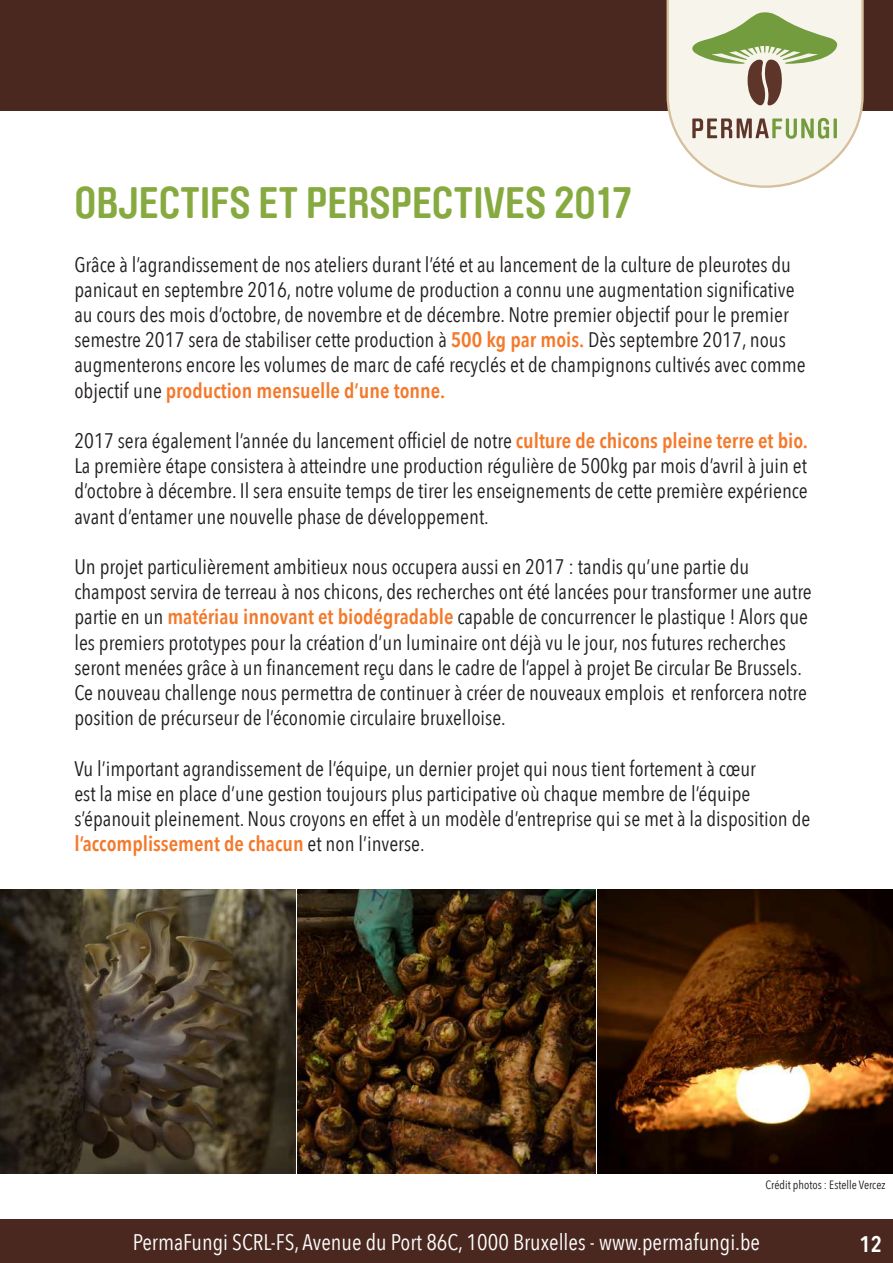
<style>
.page{position:relative;width:893px;height:1263px;background:#fff}
.page>*{position:absolute;margin:0;border:0;box-sizing:border-box;transform-origin:0 0}
.t1{font:700 43.5px "Brauer Neue";color:#87aa40}
.t2{font:22.5px "Avenir Next Condensed";color:#fff}
.t3{font:600 22.5px "Avenir Next Condensed";color:#fff}
.t4{font:21px/25.2px "Avenir Next Condensed";color:#231f20}
.t5{font:12px "Avenir Next Condensed";color:#231f20}
.s1{font-weight:600;color:#f4792a}
</style>
<div class="page">
<div style="left:0;top:0;width:893px;height:110px;background:#4a281f"></div>
<svg style="left:665px;top:0;width:200px;height:188px;background:#ddddca"></svg>
<div style="left:0;top:1219px;width:893px;height:44px;background:#4a281f"></div>
<img style="left:597px;top:890px;width:296px;height:284px">
<img style="left:0;top:890px;width:296px;height:284px">
<img style="left:298px;top:890px;width:297px;height:284px">
<h1 class="t1" style="left:74px;top:178px;width:558px">OBJECTIFS ET PERSPECTIVES 2017</h1>
<p class="t4" style="left:74px;top:251px;width:733px">Grâce à l’agrandissement de nos ateliers durant l’été et au lancement de la culture de pleurotes du panicaut en septembre 2016, notre volume de production a connu une augmentation significative au cours des mois d’octobre, de novembre et de décembre. Notre premier objectif pour le premier semestre 2017 sera de stabiliser cette production à <span class="s1">500 kg par mois.</span> Dès septembre 2017, nous augmenterons encore les volumes de marc de café recyclés et de champignons cultivés avec comme objectif une <span class="s1">production mensuelle d’une tonne.</span></p>
<p class="t4" style="left:74px;top:427px;width:735px;text-align:justify">2017 sera également l’année du lancement officiel de notre <span class="s1">culture de chicons pleine terre et bio.<br></span>La première étape consistera à atteindre une production régulière de 500kg par mois d’avril à juin et d’octobre à décembre. Il sera ensuite temps de tirer les enseignements de cette première expérience avant d’entamer une nouvelle phase de développement.</p>
<p class="t4" style="left:74px;top:553px;width:739px">Un projet particulièrement ambitieux nous occupera aussi en 2017 : tandis qu’une partie du champost servira de terreau à nos chicons, des recherches ont été lancées pour transformer une autre partie en un <span class="s1">matériau innovant et biodégradable</span> capable de concurrencer le plastique ! Alors que les premiers prototypes pour la création d’un luminaire ont déjà vu le jour, nos futures recherches seront menées grâce à un financement reçu dans le cadre de l’appel à projet Be circular Be Brussels.<br>Ce nouveau challenge nous permettra de continuer à créer de nouveaux emplois et renforcera notre position de précurseur de l’économie circulaire bruxelloise.</p>
<p class="t4" style="left:74px;top:755px;width:737px">Vu l’important agrandissement de l’équipe, un dernier projet qui nous tient fortement à cœur<br>est la mise en place d’une gestion toujours plus participative où chaque membre de l’équipe s’épanouit pleinement. Nous croyons en effet à un modèle d’entreprise qui se met à la disposition de <span class="s1">l’accomplissement de chacun</span> et non l’inverse.</p>
<p class="t5" style="left:765px;top:1174px;width:121px">Crédit photos : Estelle Vercez</p>
<p class="t2" style="left:133px;top:1223px;width:629px">PermaFungi SCRL-FS, Avenue du Port 86C, 1000 Bruxelles - www.permafungi.be</p>
<p class="t3" style="left:859px;top:1224px;width:24px">12</p>
</div>
